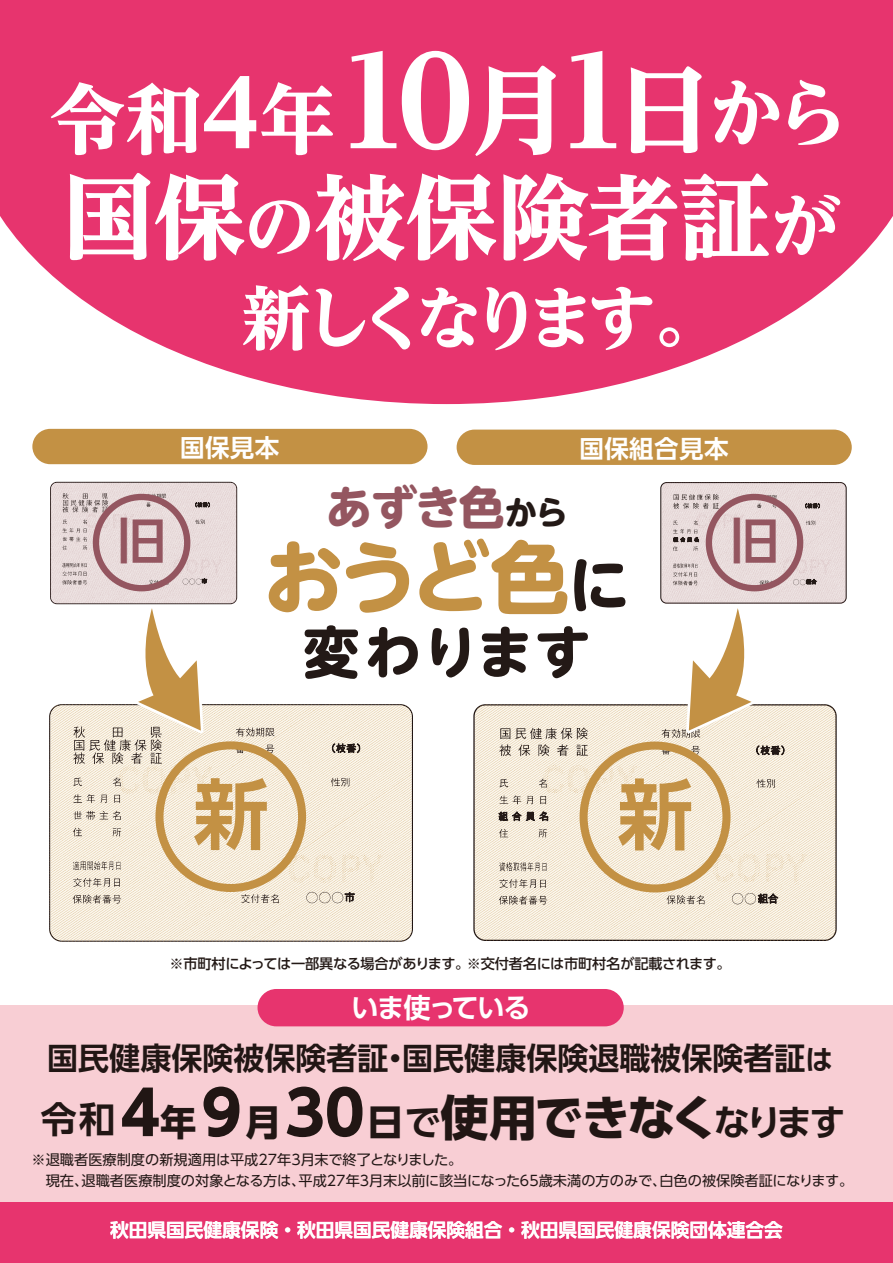
<style>
.page{position:relative;width:893px;height:1263px;background:#fff}
.page>*{position:absolute;margin:0;border:0;box-sizing:border-box;transform-origin:0 0}
.t1{font:800 123.38px "UD Reimin Pr 6";color:#fff}
.t2{font:800 95.7px "UD Reimin Pr 6";color:#fff}
.t3{font:800 92.18px "UD Reimin Pr 6";letter-spacing:-.01em;color:#fff}
.t4{font:800 91.35px "UD Reimin Pr 6";color:#fff}
.t5{font:700 79.57px "UD Shin M Go Pr 6";color:#c39144}
.t6{font:800 76.35px "UD Reimin Pr 6";color:#fff}
.t7{font:700 76.12px "UD Shin Go Pr 6 De";color:#c39144}
.t8{font:700 75.97px "UD Shin Go Pr 6 De";color:#c39144}
.t9{font:800 75.75px "UD Reimin Pr 6";color:#fff}
.t10{font:800 69.3px "UD Reimin Pr 6";letter-spacing:-.165em;color:#fff}
.t11{font:700 60.45px "UD Shin Go Pr 6";color:#211614}
.t12{font:700 56.25px "UD Shin M Go Pr 6";letter-spacing:.025em;color:#231916}
.t13{font:700 48.6px "UD Shin Go Pr 6 De";color:#945660}
.t14{font:700 48.3px "UD Shin Go Pr 6";letter-spacing:-.06em;color:#211614}
.t15{font:700 45.83px "UD Shin M Go Pr 6";color:#945660}
.t16{font:700 36.22px "UD Shin Go Pr 6";color:#211614}
.t17{font:700 36.22px "UD Shin Go Pr 6 De";color:#211614}
.t18{font:700 31.05px "UD Shin Go Pr 6 De";color:#211614}
.t19{font:700 27.3px "UD Shin Go Pr 6 De";letter-spacing:-.055em;color:#fff}
.t20{font:700 24.53px "UD Shin Go Pr 6 De";letter-spacing:.015em;color:#fff}
.t21{font:700 18.67px "UD Shin Go Pr 6 De";color:#fff}
.t22{font:14.17px "UD Shin Go Pr 6";color:#211614}
.t23{font:500 14.17px "UD Shin Go Pr 6";letter-spacing:-.02em;color:#231916}
.s1{font-size:95.25px}
.s2{font-size:71.4px}
.s3{font-size:32.78px;color:#231916}
.s4{font-size:61.43px;color:#231916}
.s5{font-size:27.67px}
.s6{font-size:36.22px}
.s7{font-family:"UD Shin Go Pr 6 De";font-size:36.22px}
</style>
<div class="page">
<div style="left:0;top:1006px;width:893px;height:257px;background:#f8ced4"></div>
<div style="left:0;top:1202px;width:893px;height:61px;background:#e7346e"></div>
<img style="left:50px;top:705px;width:362px;height:236px">
<svg style="left:345px;top:892px;width:10px;height:10px"></svg>
<svg style="left:332px;top:743px;width:28px;height:10px"></svg>
<div style="left:155px;top:741px;width:151px;height:151px;border:8px solid #c39144;border-radius:50%"></div>
<img style="left:474px;top:704px;width:362px;height:237px">
<svg style="left:499px;top:812px;width:49px;height:9px"></svg>
<svg style="left:756px;top:746px;width:28px;height:9px"></svg>
<svg style="left:758px;top:894px;width:20px;height:9px"></svg>
<img style="left:661px;top:482px;width:185px;height:121px">
<svg style="left:673px;top:537px;width:26px;height:5px"></svg>
<svg style="left:805px;top:503px;width:15px;height:5px"></svg>
<svg style="left:806px;top:579px;width:10px;height:5px"></svg>
<div style="left:580px;top:741px;width:150px;height:151px;border:8px solid #c39144;border-radius:50%"></div>
<div style="left:706px;top:494px;width:97px;height:97px;border:6px solid #945660;border-radius:50%"></div>
<svg style="left:50px;top:482px;width:187px;height:256px"></svg>
<svg style="left:682px;top:602px;width:83px;height:136px"></svg>
<div style="left:258px;top:989px;width:366px;height:37px;background:#e7346e;border-radius:19px"></div>
<svg style="left:0;top:0;width:893px;height:404px;background:#ea4e80"></svg>
<div style="left:32px;top:429px;width:395px;height:35px;background:#c39144"></div>
<div style="left:457px;top:430px;width:395px;height:35px;background:#c39144"></div>
<h3 class="t4" style="left:202px;top:38px;width:58px">4</h3>
<h3 class="t6" style="left:49px;top:56px;width:154px">令和</h3>
<h3 class="t6" style="left:259px;top:56px;width:78px">年</h3>
<h1 class="t1" style="left:335px;top:-1px;width:140px">10</h1>
<h2 class="t2" style="left:471px;top:31px;width:97px">月</h2>
<h1 class="t1" style="left:555px;top:-1px;width:78px">1</h1>
<h3 class="t9" style="left:616px;top:50px;width:235px"><span class="s1">日</span>から</h3>
<h3 class="t3" style="left:62px;top:141px;width:780px">国保<span class="s2">の</span>被保険者証<span class="s2">が</span></h3>
<h3 class="t10" style="left:242px;top:261px;width:483px">新しくなります。</h3>
<h3 class="t13" style="left:118px;top:501px;width:50px">旧</h3>
<h3 class="t20" style="left:180px;top:428px;width:101px">国保見本</h3>
<h3 class="t20" style="left:579px;top:428px;width:151px">国保組合見本</h3>
<h3 class="t15" style="left:326px;top:467px;width:243px">あずき色<span class="s3">から</span></h3>
<h3 class="t5" style="left:264px;top:509px;width:367px">おうど色<span class="s4">に</span></h3>
<h3 class="t12" style="left:303px;top:603px;width:289px">変わります</h3>
<h3 class="t13" style="left:731px;top:501px;width:50px">旧</h3>
<h3 class="t8" style="left:193px;top:752px;width:77px">新</h3>
<h3 class="t7" style="left:617px;top:752px;width:78px">新</h3>
<p class="t23" style="left:169px;top:952px;width:563px">※市町村によっては一部異なる場合があります。※交付者名には市町村名が記載されます。</p>
<h3 class="t19" style="left:351px;top:986px;width:181px">いま使っている</h3>
<h3 class="t18" style="left:47px;top:1033px;width:787px">国民健康保険被保険者証国民健康保険退職被保険者証<span class="s5">は</span></h3>
<h3 class="t18" style="left:380px;top:1033px;width:33px">・</h3>
<h3 class="t14" style="left:367px;top:1078px;width:480px"><span class="s6">日</span><span class="s7">で</span>使用できなく<span class="s7">なります</span></h3>
<h3 class="t11" style="left:202px;top:1064px;width:41px">9</h3>
<h3 class="t11" style="left:285px;top:1064px;width:81px">30</h3>
<h3 class="t11" style="left:120px;top:1064px;width:41px">4</h3>
<h3 class="t17" style="left:41px;top:1090px;width:76px">令和</h3>
<h3 class="t16" style="left:160px;top:1093px;width:38px">年</h3>
<h3 class="t16" style="left:245px;top:1093px;width:38px">月</h3>
<p class="t22" style="left:32px;top:1148px;width:432px">※退職者医療制度の新規適用は平成27年3月末で終了となりました。</p>
<p class="t22" style="left:659px;top:1169px;width:195px">白色の被保険者証になります。</p>
<p class="t22" style="left:32px;top:1169px;width:58px">　現在、</p>
<p class="t22" style="left:82px;top:1169px;width:225px">退職者医療制度の対象となる方は、</p>
<p class="t22" style="left:299px;top:1169px;width:369px">平成27年3月末以前に該当になった65歳未満の方のみで、</p>
<h3 class="t21" style="left:110px;top:1215px;width:674px">秋田県国民健康保険・秋田県国民健康保険組合・秋田県国民健康保険団体連合会</h3>
</div>
